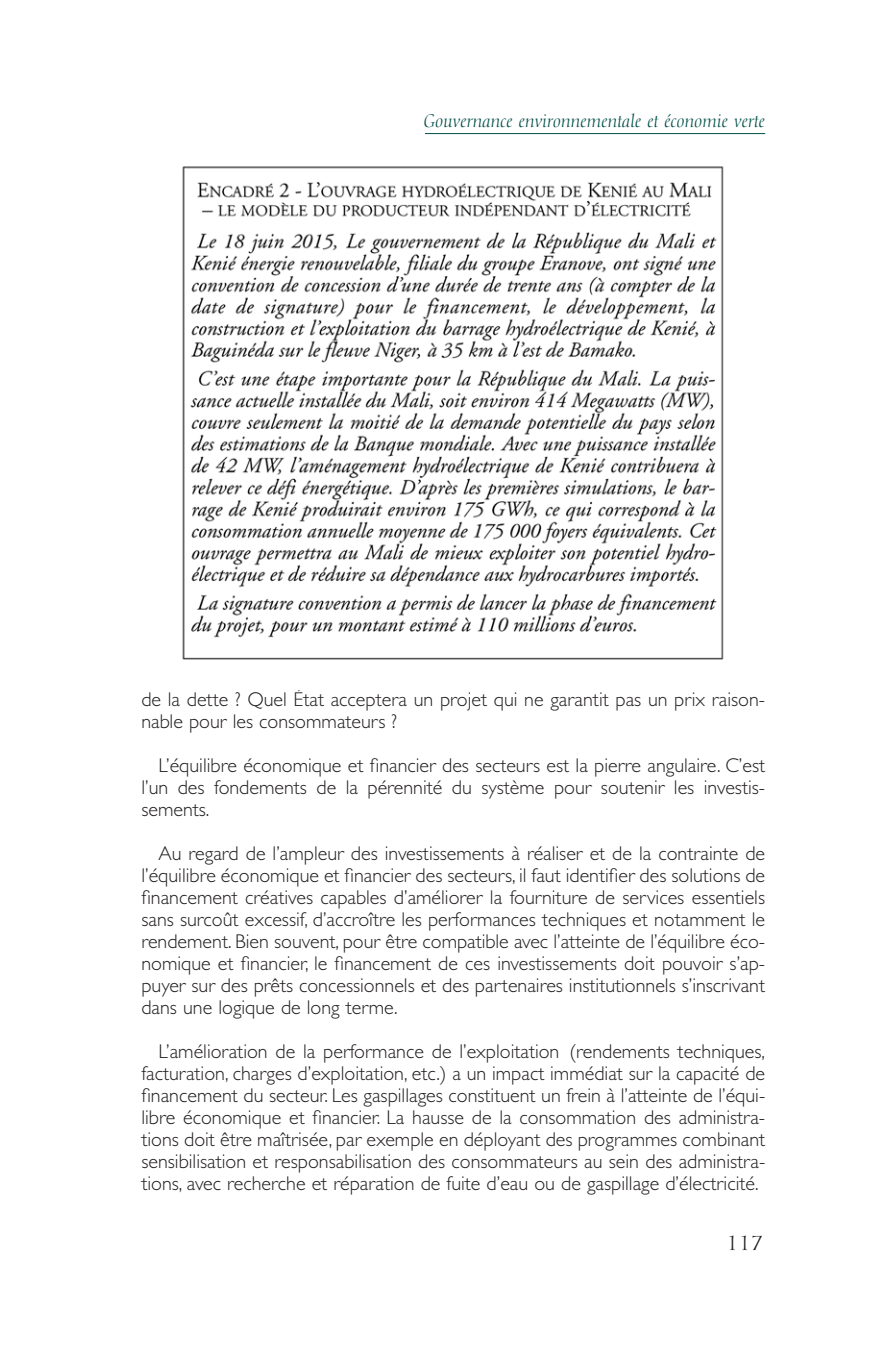
<style>
.page{position:relative;width:879px;height:1361px;background:#fff}
.page>*{position:absolute;margin:0;border:0;box-sizing:border-box;transform-origin:0 0}
.t1{font:22px "Diotima";color:#231f20}
.t2{font:300 20px/22px "Gill Sans";color:#231f20;text-align:justify}
.t3{font:italic 18px "Diotima";color:#004f48}
</style>
<div class="page">
<hr style="left:425px;top:133px;width:340px;height:1px;background:#004f48">
<img style="left:182px;top:166px;width:542px;height:494px">
<p class="t3" style="left:423px;top:114px;width:343px">Gouvernance environnementale et économie verte</p>
<p class="t2" style="left:141px;top:690px;width:625px">de la dette ? Quel État acceptera un projet qui ne garantit pas un prix raison&shy;nable pour les consommateurs ?</p>
<p class="t2" style="left:141px;top:756px;width:625px;text-indent:17px">L’équilibre économique et financier des secteurs est la pierre angulaire. C’est l’un des fondements de la pérennité du système pour soutenir les investis&shy;sements.</p>
<p class="t2" style="left:141px;top:844px;width:625px;text-indent:17px">Au regard de l’ampleur des investissements à réaliser et de la contrainte de l’équilibre économique et financier des secteurs, il faut identifier des solutions de financement créatives capables d’améliorer la fourniture de services essentiels sans surcoût excessif, d’accroître les performances techniques et notamment le rendement. Bien souvent, pour être compatible avec l’atteinte de l’équilibre éco&shy;nomique et financier, le financement de ces investissements doit pouvoir s’ap&shy;puyer sur des prêts concessionnels et des partenaires institutionnels s’inscrivant dans une logique de long terme.</p>
<p class="t2" style="left:141px;top:1042px;width:625px;text-indent:17px">L’amélioration de la performance de l’exploitation (rendements techniques, facturation, charges d’exploitation, etc.) a un impact immédiat sur la capacité de financement du secteur. Les gaspillages constituent un frein à l’atteinte de l’équi&shy;libre économique et financier. La hausse de la consommation des administra&shy;tions doit être maîtrisée, par exemple en déployant des programmes combinant sensibilisation et responsabilisation des consommateurs au sein des administra&shy;tions, avec recherche et réparation de fuite d’eau ou de gaspillage d’électricité.</p>
<p class="t1" style="left:726px;top:1233px;width:38px">117</p>
</div>
